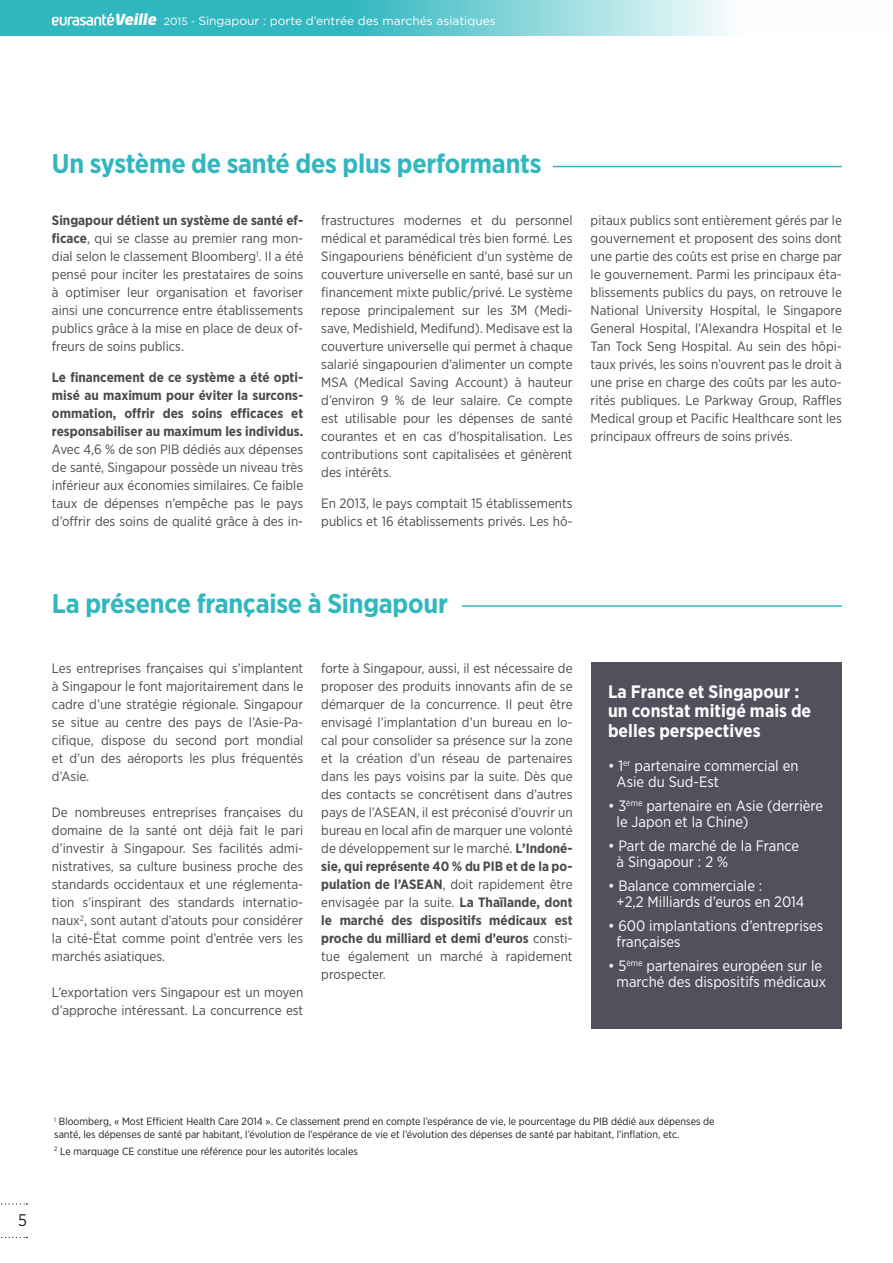
<style>
.page{position:relative;width:893px;height:1263px;background:#fff}
.page>*{position:absolute;margin:0;border:0;box-sizing:border-box;transform-origin:0 0}
.t1{font:700 27px "Gotham Narrow";letter-spacing:-.01em;color:#30b7c0}
.t2{font:700 18px/19.5px "Gotham Narrow";color:#fff}
.t3{font:16.8px "Gotham Narrow";color:#1d1d1b}
.t4{font:15px/15.8px "Gotham Narrow";color:#fff}
.t5{font:13.5px/18px "Gotham Narrow";color:#4a4a49;text-align:justify}
.t6{font:700 13.5px/18px "Gotham Narrow";color:#4a4a49;text-align:justify}
.t7{font:12px "Gotham";color:#fff}
.t8{font:10.5px/12.6px "Gotham Narrow";color:#1d1d1b}
.s1{font-family:"Neo Sans Std";font-weight:900;font-style:italic;font-size:15px}
.s2{font-size:10.5px}
.s3{font-weight:700}
</style>
<div class="page">
<hr style="left:553px;top:166px;width:289px;height:1px;background:#30b7c0">
<hr style="left:462px;top:605px;width:380px;height:2px;background:#30b7c0">
<div style="left:592px;top:662px;width:250px;height:366px;background:#51515d"></div>
<svg style="left:1px;top:1237px;width:26px;height:1px"></svg>
<svg style="left:1px;top:1203px;width:26px;height:2px"></svg>
<svg style="left:0;top:0;width:729px;height:35px;background:#64c9cf"></svg>
<svg style="left:52px;top:13px;width:62px;height:13px"></svg>
<p class="t7" style="left:114px;top:13px;width:383px"><span class="s1">Veille</span> <span class="s2">2015 -</span> Singapour : porte d’entrée des marchés asiatiques</p>
<h1 class="t1" style="left:52px;top:146px;width:491px">Un système de santé des plus performants</h1>
<p class="t5" style="left:52px;top:211px;width:253px"><span class="s3">Singapour détient un système de santé ef&shy;ficace</span>, qui se classe au premier rang mon&shy;dial selon le classement Bloomberg<sup>1</sup>. Il a été pensé pour inciter les prestataires de soins à optimiser leur organisation et favoriser ainsi une concurrence entre établissements publics grâce à la mise en place de deux of&shy;freurs de soins publics.</p>
<p class="t6" style="left:52px;top:368px;width:253px">Le financement de ce système a été opti&shy;misé au maximum pour éviter la surcons&shy;ommation, offrir des soins efficaces et responsabiliser au maximum les individus.</p>
<p class="t5" style="left:52px;top:440px;width:253px">Avec 4,6 % de son PIB dédiés aux dépenses de santé, Singapour possède un niveau très inférieur aux économies similaires. Ce faible taux de dépenses n’empêche pas le pays d’offrir des soins de qualité grâce à des in-</p>
<p class="t5" style="left:321px;top:211px;width:253px">frastructures modernes et du personnel médical et paramédical très bien formé. Les Singapouriens bénéficient d’un système de couverture universelle en santé, basé sur un financement mixte public/privé. Le système repose principalement sur les 3M (Medi&shy;save, Medishield, Medifund). Medisave est la couverture universelle qui permet à chaque salarié singapourien d’alimenter un compte MSA (Medical Saving Account) à hauteur d’environ 9 % de leur salaire. Ce compte est utilisable pour les dépenses de santé courantes et en cas d’hospitalisation. Les contributions sont capitalisées et génèrent des intérêts.</p>
<p class="t5" style="left:321px;top:494px;width:253px">En 2013, le pays comptait 15 établissements publics et 16 établissements privés. Les hô-</p>
<p class="t5" style="left:591px;top:211px;width:253px">pitaux publics sont entièrement gérés par le gouvernement et proposent des soins dont une partie des coûts est prise en charge par le gouvernement. Parmi les principaux éta&shy;blissements publics du pays, on retrouve le National University Hospital, le Singapore General Hospital, l’Alexandra Hospital et le Tan Tock Seng Hospital. Au sein des hôpi&shy;taux privés, les soins n’ouvrent pas le droit à une prise en charge des coûts par les auto&shy;rités publiques. Le Parkway Group, Raffles Medical group et Pacific Healthcare sont les principaux offreurs de soins privés.</p>
<h1 class="t1" style="left:52px;top:586px;width:397px">La présence française à Singapour</h1>
<p class="t5" style="left:52px;top:659px;width:253px">Les entreprises françaises qui s’implantent à Singapour le font majoritairement dans le cadre d’une stratégie régionale. Singapour se situe au centre des pays de l’Asie-Pa&shy;cifique, dispose du second port mondial et d’un des aéroports les plus fréquentés d’Asie.</p>
<p class="t5" style="left:52px;top:803px;width:253px">De nombreuses entreprises françaises du domaine de la santé ont déjà fait le pari d’investir à Singapour. Ses facilités admi&shy;nistratives, sa culture business proche des standards occidentaux et une réglementa&shy;tion s’inspirant des standards internatio&shy;naux<sup>2</sup>, sont autant d’atouts pour considérer la cité-État comme point d’entrée vers les marchés asiatiques.</p>
<p class="t5" style="left:52px;top:983px;width:253px">L’exportation vers Singapour est un moyen d’approche intéressant. La concurrence est</p>
<p class="t5" style="left:321px;top:659px;width:253px">forte à Singapour, aussi, il est nécessaire de proposer des produits innovants afin de se démarquer de la concurrence. Il peut être envisagé l’implantation d’un bureau en lo&shy;cal pour consolider sa présence sur la zone et la création d’un réseau de partenaires dans les pays voisins par la suite. Dès que des contacts se concrétisent dans d’autres pays de l’ASEAN, il est préconisé d’ouvrir un bureau en local afin de marquer une volonté de développement sur le marché. <span class="s3">L’Indoné&shy;sie, qui représente 40 % du PIB et de la po&shy;pulation de l’ASEAN</span>, doit rapidement être envisagée par la suite. <span class="s3">La Thaïlande, dont le marché des dispositifs médicaux est proche du milliard et demi d’euros</span> consti&shy;tue également un marché à rapidement prospecter.</p>
<h2 class="t2" style="left:608px;top:682px;width:205px">La France et Singapour : un constat mitigé mais de belles perspectives</h2>
<p class="t4" style="left:617px;top:757px;width:183px;text-indent:-9px">• 1<sup>er</sup> partenaire commercial en<br>Asie du Sud-Est</p>
<p class="t4" style="left:617px;top:797px;width:208px;text-indent:-9px">• 3<sup>ème</sup> partenaire en Asie (derrière le Japon et la Chine)</p>
<p class="t4" style="left:617px;top:837px;width:184px;text-indent:-9px">• Part de marché de la France à Singapour : 2 %</p>
<p class="t4" style="left:617px;top:877px;width:190px;text-indent:-9px">• Balance commerciale :<br>+2,2 Milliards d’euros en 2014</p>
<p class="t4" style="left:617px;top:917px;width:208px;text-indent:-9px">• 600 implantations d’entreprises françaises</p>
<p class="t4" style="left:608px;top:957px;width:220px;text-align:center">• 5<sup>ème</sup> partenaires européen sur le marché des dispositifs médicaux</p>
<p class="t3" style="left:18px;top:1209px;width:10px">5</p>
<p class="t8" style="left:54px;top:1115px;width:662px"><sup>1</sup> Bloomberg, « Most Efficient Health Care 2014 ». Ce classement prend en compte l’espérance de vie, le pourcentage du PIB dédié aux dépenses de santé, les dépenses de santé par habitant, l’évolution de l’espérance de vie et l’évolution des dépenses de santé par habitant, l’inflation, etc.</p>
<p class="t8" style="left:54px;top:1145px;width:305px"><sup>2</sup> Le marquage CE constitue une référence pour les autorités locales</p>
</div>
